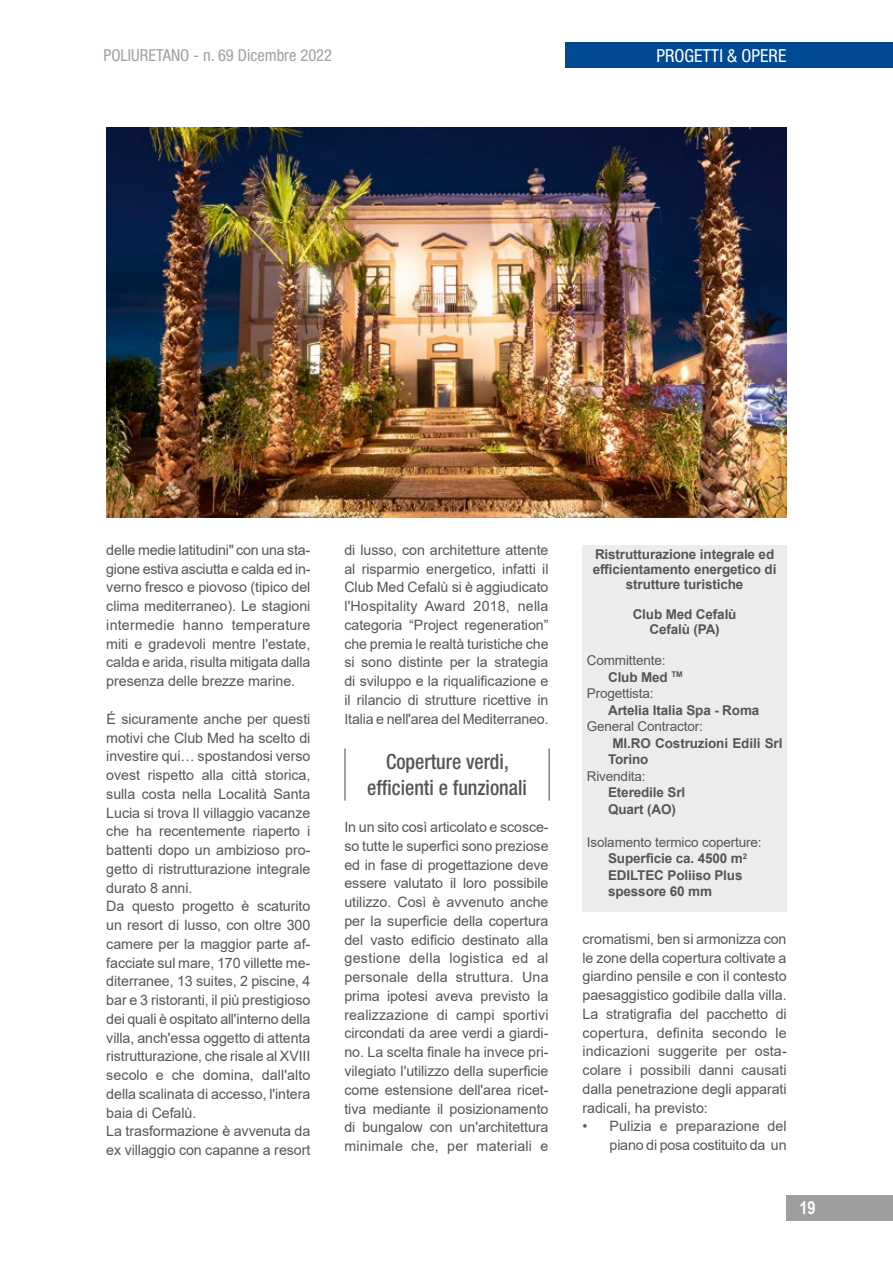
<style>
.page{position:relative;width:893px;height:1263px;background:#fff}
.page>*{position:absolute;margin:0;border:0;box-sizing:border-box;transform-origin:0 0}
.t1{font:500 condensed 21px/25.2px "Helvetica Neue LT Pro";color:#565656;text-align:center;scale:.95 1}
.t2{font:condensed 18px "Helvetica Neue LT Pro";color:#fff}
.t3{font:700 18px "Arial Narrow";color:#fff}
.t4{font:condensed 16.5px "Helvetica Neue LT Pro";color:#a0a1a1}
.t5{font:14.25px/18.8px "Arial";letter-spacing:-.005em;color:#565656;text-align:justify}
.t6{font:700 13.5px/16.5px "Arial";letter-spacing:-.01em;color:#565656}
.t7{font:13.5px "Arial";letter-spacing:-.01em;color:#565656}
.s1{font-weight:400}
</style>
<div class="page">
<hr style="left:344px;top:748px;width:2px;height:53px;background:#565656">
<hr style="left:549px;top:748px;width:1px;height:53px;background:#565656">
<div style="left:583px;top:545px;width:204px;height:366px;background:#ececed"></div>
<img style="left:106px;top:128px;width:681px;height:389px">
<div style="left:565px;top:43px;width:328px;height:25px;background:#004993"></div>
<div style="left:787px;top:1195px;width:106px;height:25px;background:#9c9d9d"></div>
<p class="t4" style="left:103px;top:46px;width:230px">POLIURETANO - n. 69 Dicembre 2022</p>
<p class="t2" style="left:657px;top:45px;width:131px">PROGETTI &amp; OPERE</p>
<p class="t5" style="left:106px;top:540px;width:206px">delle medie latitudini" con una sta&shy;gione estiva asciutta e calda ed in&shy;verno fresco e piovoso (tipico del clima mediterraneo). Le stagioni intermedie hanno temperature miti e gradevoli mentre l'estate, calda e arida, risulta mitigata dalla presenza delle brezze marine.</p>
<p class="t5" style="left:106px;top:709px;width:206px;text-align:left">É sicuramente anche per questi motivi che Club Med ha scelto di investire qui… spostandosi verso ovest rispetto alla città storica, sulla costa nella Località Santa<br>Lucia si trova Il villaggio vacanze che ha recentemente riaperto i battenti dopo un ambizioso pro&shy;getto di ristrutturazione integrale durato 8 anni.<br>Da questo progetto è scaturito un resort di lusso, con oltre 300 camere per la maggior parte af&shy;facciate sul mare, 170 villette me&shy;diterranee, 13 suites, 2 piscine, 4 bar e 3 ristoranti, il più prestigioso dei quali è ospitato all'interno della villa, anch'essa oggetto di attenta ristrutturazione, che risale al XVIII secolo e che domina, dall'alto della scalinata di accesso, l'intera baia di Cefalù.<br>La trasformazione è avvenuta da ex villaggio con capanne a resort</p>
<p class="t5" style="left:344px;top:540px;width:206px">di lusso, con architetture attente al risparmio energetico, infatti il Club Med Cefalù si è aggiudicato l'Hospitality Award 2018, nella categoria “Project regeneration” che premia le realtà turistiche che si sono distinte per la strategia di sviluppo e la riqualificazione e il rilancio di strutture ricettive in Italia e nell'area del Mediterraneo.</p>
<h1 class="t1" style="left:367px;top:749px;width:170px">Coperture verdi, efficienti e funzionali</h1>
<p class="t5" style="left:344px;top:818px;width:206px">In un sito così articolato e scosce&shy;so tutte le superfici sono preziose ed in fase di progettazione deve essere valutato il loro possibile utilizzo. Così è avvenuto anche per la superficie della copertura del vasto edificio destinato alla gestione della logistica ed al personale della struttura. Una prima ipotesi aveva previsto la realizzazione di campi sportivi circondati da aree verdi a giardi&shy;no. La scelta finale ha invece pri&shy;vilegiato l'utilizzo della superficie come estensione dell'area ricet&shy;tiva mediante il posizionamento di bungalow con un'architettura minimale che, per materiali e</p>
<p class="t6" style="left:593px;top:546px;width:185px;line-height:15px;text-align:center">Ristrutturazione integrale ed efficientamento energetico di strutture turistiche</p>
<p class="t6" style="left:633px;top:606px;width:105px;line-height:15px;text-align:center">Club Med Cefalù<br>Cefalù (PA)</p>
<p class="t7" style="left:587px;top:651px;width:80px">Committente:</p>
<p class="t6" style="left:608px;top:669px;width:76px">Club Med <sup>TM</sup></p>
<p class="t7" style="left:587px;top:684px;width:68px">Progettista:</p>
<p class="t6" style="left:608px;top:702px;width:153px">Artelia Italia Spa - Roma</p>
<p class="t7" style="left:587px;top:717px;width:118px">General Contractor:</p>
<p class="t6" style="left:608px;top:735px;width:176px;text-indent:4px">MI.RO Costruzioni Edili Srl<br>Torino</p>
<p class="t7" style="left:587px;top:767px;width:60px">Rivendita:</p>
<p class="t6" style="left:608px;top:784px;width:79px">Eteredile Srl<br>Quart (AO)</p>
<p class="t6" style="left:608px;top:834px;width:155px;text-indent:-21px"><span class="s1">Isolamento termico coperture:<br></span>Superficie ca. 4500 m<sup>2<br></sup>EDILTEC Poliiso Plus spessore 60 mm</p>
<p class="t5" style="left:583px;top:929px;width:206px">cromatismi, ben si armonizza con le zone della copertura coltivate a giardino pensile e con il contesto paesaggistico godibile dalla villa.<br>La stratigrafia del pacchetto di copertura, definita secondo le indicazioni suggerite per osta&shy;colare i possibili danni causati dalla penetrazione degli apparati radicali, ha previsto:</p>
<p class="t5" style="left:583px;top:1117px;width:206px;text-align:right">• Pulizia e preparazione del piano di posa costituito da un</p>
<p class="t3" style="left:799px;top:1194px;width:18px">19</p>
</div>
